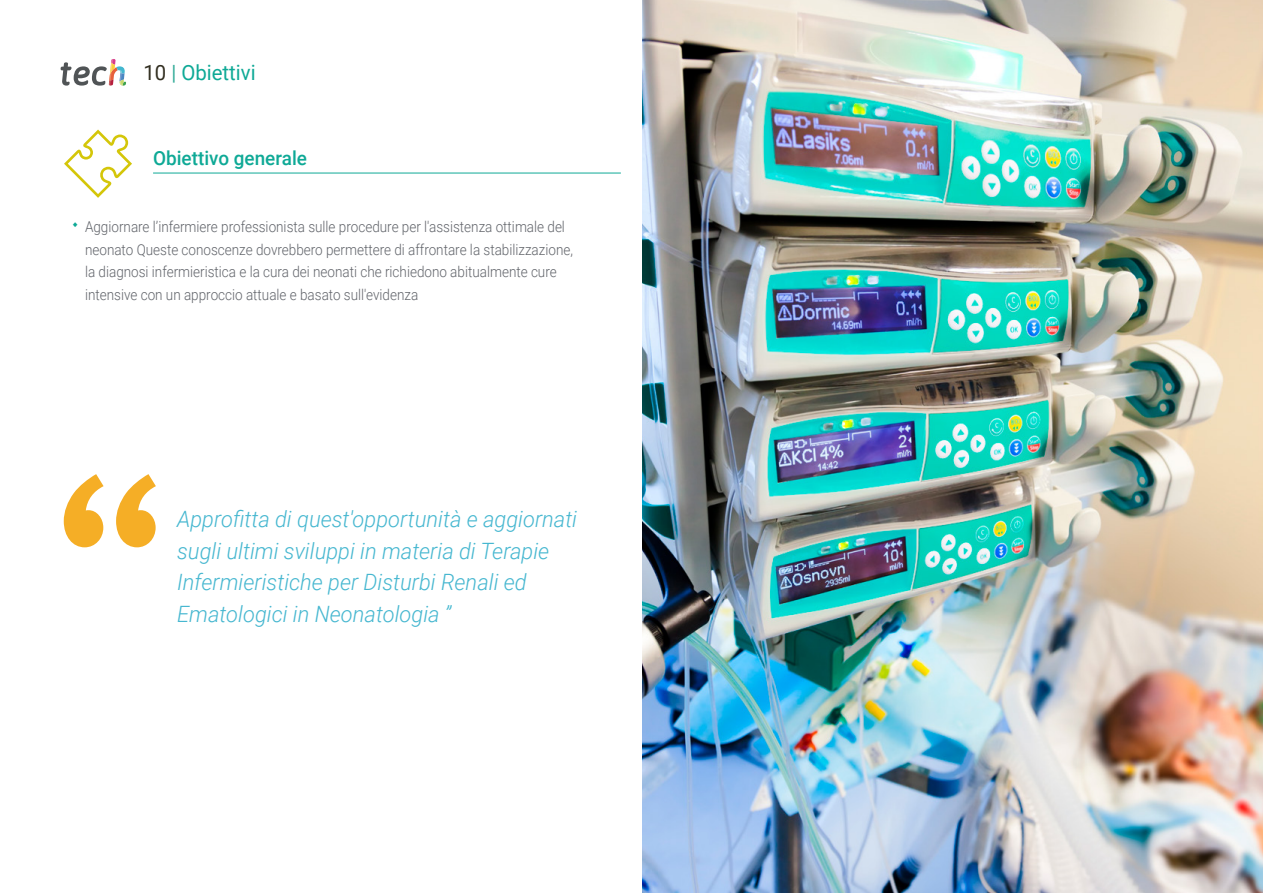
<style>
.page{position:relative;width:1263px;height:893px;background:#fff}
.page>*{position:absolute;margin:0;border:0;box-sizing:border-box;transform-origin:0 0}
.t1{font:italic 300 22.5px/31.5px "Roboto";color:#46b7d0}
.t2{font:21px "Roboto";color:#0ea996}
.t3{font:500 19.5px "Roboto";color:#0ea996}
.t4{font:300 15px/22.5px "Roboto";color:#61646a;scale:.9 1}
.s1{color:#312e20}
.s2{color:#32ab97}
.s3{color:#43b7cf}
</style>
<div class="page">
<hr style="left:153px;top:173px;width:468px;height:1px;background:#0ea996">
<svg style="left:64px;top:130px;width:68px;height:68px"></svg>
<img style="left:642px;top:0;width:621px;height:893px">
<svg style="left:61px;top:59px;width:65px;height:27px"></svg>
<svg style="left:64px;top:474px;width:92px;height:73px"></svg>
<h2 class="t2" style="left:144px;top:57px;width:114px"><span class="s1">10</span> <span class="s2">|</span> Obiettivi</h2>
<h3 class="t3" style="left:153px;top:144px;width:155px">Obiettivo generale</h3>
<p class="t4" style="left:85px;top:215px;width:544px">Aggiornare l’infermiere professionista sulle procedure per l'assistenza ottimale del neonato Queste conoscenze dovrebbero permettere di affrontare la stabilizzazione, la diagnosi infermieristica e la cura dei neonati che richiedono abitualmente cure intensive con un approccio attuale e basato sull'evidenza</p>
<h1 class="t1" style="left:177px;top:503px;width:401px">Approfitta di quest'opportunità e aggiornati sugli ultimi sviluppi in materia di Terapie Infermieristiche per Disturbi Renali ed Ematologici in Neonatologia <span class="s3">”</span></h1>
</div>
